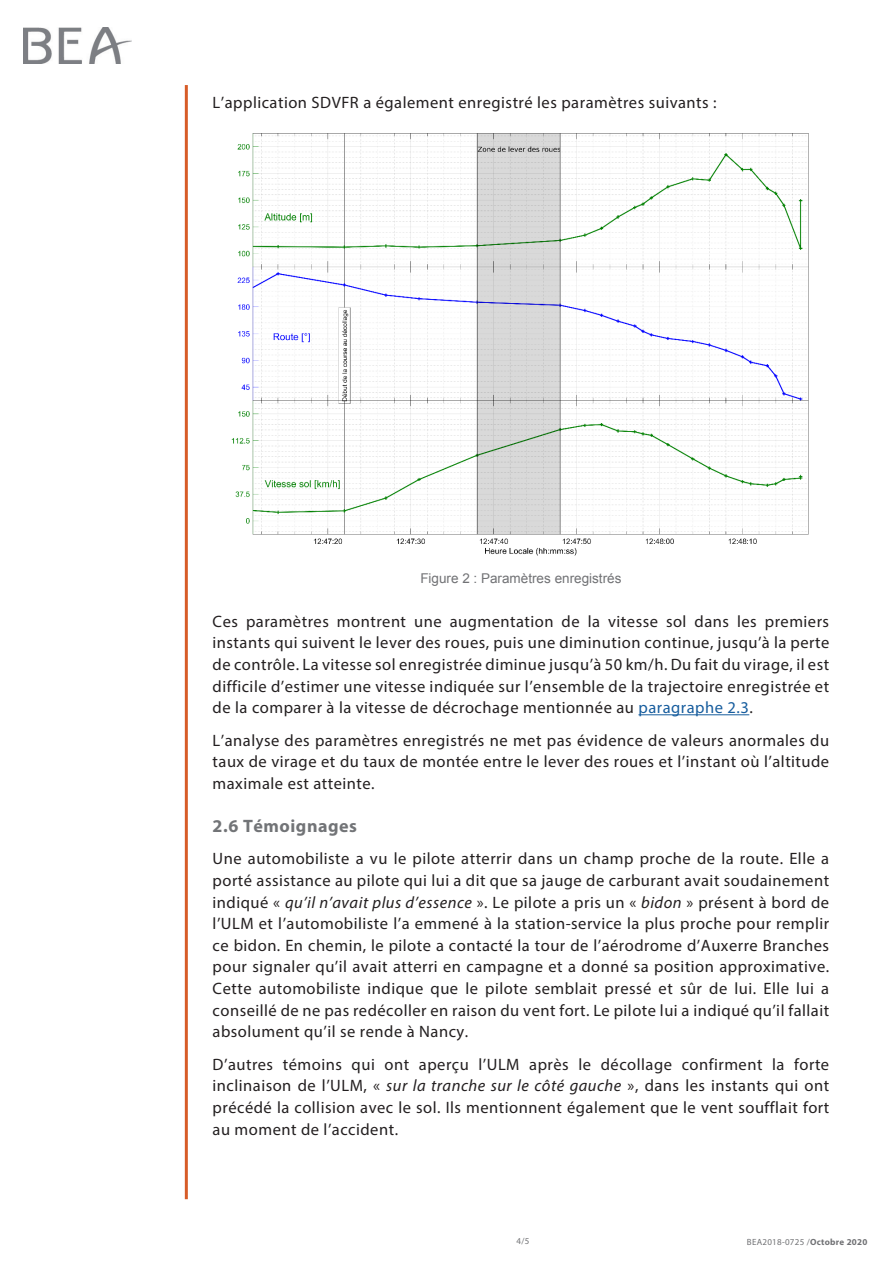
<style>
.page{position:relative;width:893px;height:1263px;background:#fff}
.page>*{position:absolute;margin:0;border:0;box-sizing:border-box;transform-origin:0 0}
.Titre_2{font:700 18px "Myriad Pro";letter-spacing:.03em;color:#727477}
.t1{font:16.5px/21.6px "Myriad Pro";letter-spacing:.03em;color:#231f20;text-align:justify}
.Légende{font:13.5px "Arial";color:#717275}
.t2{font:9px "Myriad Pro";letter-spacing:.03em;color:#717275}
.s1{color:#175d9e}
.s2{font-style:italic}
.s3{font-weight:700}
</style>
<div class="page">
<hr style="left:185px;top:85px;width:3px;height:1114px;background:#d75c28">
<img style="left:23px;top:28px;width:109px;height:36px">
<hr style="left:638px;top:714px;width:111px;height:1px;background:#175d9e">
<img style="left:231px;top:133px;width:578px;height:423px">
<p class="t1" style="left:213px;top:91px;width:506px">L’application SDVFR a également enregistré les paramètres suivants :</p>
<p class="Légende" style="left:420px;top:570px;width:203px">Figure 2 : Paramètres enregistrés</p>
<p class="t1" style="left:213px;top:610px;width:618px">Ces paramètres montrent une augmentation de la vitesse sol dans les premiers instants qui suivent le lever des roues, puis une diminution continue, jusqu’à la perte de contrôle. La vitesse sol enregistrée diminue jusqu’à 50 km/h. Du fait du virage, il est difficile d’estimer une vitesse indiquée sur l’ensemble de la trajectoire enregistrée et de la comparer à la vitesse de décrochage mentionnée au <span class="s1">paragraphe 2.3</span>.</p>
<p class="t1" style="left:213px;top:729px;width:618px">L’analyse des paramètres enregistrés ne met pas évidence de valeurs anormales du taux de virage et du taux de montée entre le lever des roues et l’instant où l’altitude maximale est atteinte.</p>
<p class="Titre_2" style="left:213px;top:814px;width:146px">2.6 Témoignages</p>
<p class="t1" style="left:213px;top:848px;width:618px">Une automobiliste a vu le pilote atterrir dans un champ proche de la route. Elle a porté assistance au pilote qui lui a dit que sa jauge de carburant avait soudainement indiqué « <span class="s2">qu’il n’avait plus d’essence</span> ». Le pilote a pris un « <span class="s2">bidon</span> » présent à bord de l’ULM et l’automobiliste l’a emmené à la station-service la plus proche pour remplir ce bidon. En chemin, le pilote a contacté la tour de l’aérodrome d’Auxerre Branches pour signaler qu’il avait atterri en campagne et a donné sa position approximative.<br>Cette automobiliste indique que le pilote semblait pressé et sûr de lui. Elle lui a conseillé de ne pas redécoller en raison du vent fort. Le pilote lui a indiqué qu’il fallait absolument qu’il se rende à Nancy.</p>
<p class="t1" style="left:213px;top:1053px;width:618px">D’autres témoins qui ont aperçu l’ULM après le décollage confirment la forte inclinaison de l’ULM, « <span class="s2">sur la tranche sur le côté gauche</span> », dans les instants qui ont précédé la collision avec le sol. Ils mentionnent également que le vent soufflait fort au moment de l’accident.</p>
<p class="t2" style="left:517px;top:1236px;width:14px">4/5</p>
<p class="t2" style="left:747px;top:1236px;width:122px">BEA2018-0725 /<span class="s3">Octobre 2020</span></p>
</div>
